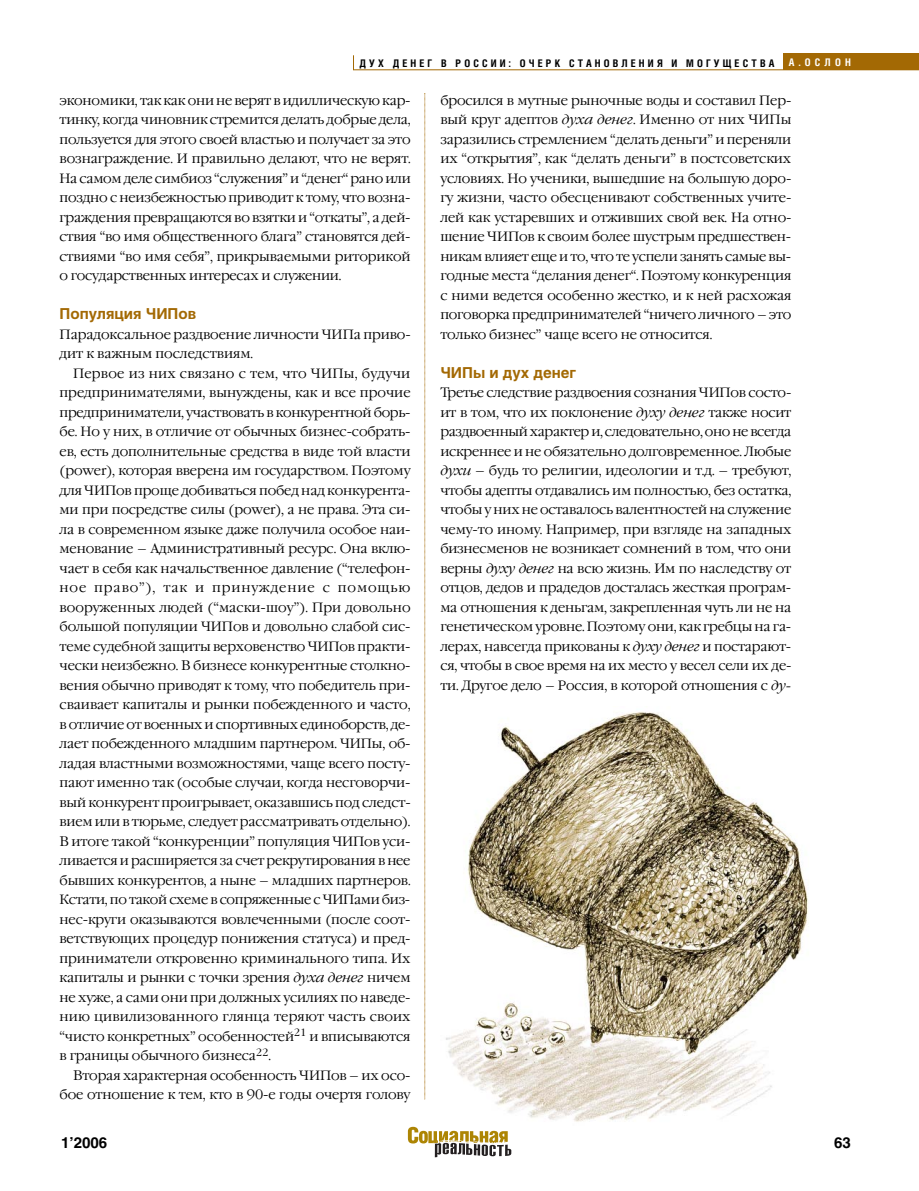
<style>
.page{position:relative;width:919px;height:1191px;background:#fff}
.page>*{position:absolute;margin:0;border:0;box-sizing:border-box;transform-origin:0 0}
.t1{font:700 15px "Helios";color:#a36904}
.t2{font:700 15px "Helios";color:#000}
.t3{font:300 13.5px/19.5px "Garamond C";letter-spacing:-.01em;color:#000;text-align:justify}
.t4{font:700 10.5px "Helios Cond";letter-spacing:.3em;color:#000}
.t5{font:700 10.5px "Helios Cond";letter-spacing:.4em;color:#fff}
.s1{font-style:italic}
</style>
<div class="page">
<div style="left:782px;top:53px;width:136px;height:15px;background:#a36904"></div>
<svg style="left:424px;top:93px;width:1px;height:1007px"></svg>
<svg style="left:353px;top:55px;width:565px;height:16px"></svg>
<img style="left:446px;top:712px;width:363px;height:410px">
<svg style="left:408px;top:1126px;width:103px;height:31px"></svg>
<p class="t5" style="left:805px;top:57px;width:46px">АВТОР</p>
<p class="t4" style="left:359px;top:59px;width:416px">ДУХ ДЕНЕГ В РОССИИ: ОЧЕРК СТАНОВЛЕНИЯ И МОГУЩЕСТВА</p>
<p class="t5" style="left:788px;top:59px;width:63px">А.ОСЛОН</p>
<p class="t3" style="left:60px;top:90px;width:353px">экономики, так как они не верят в идиллическую кар&shy;тинку, когда чиновник стремится делать добрые дела, пользуется для этого своей властью и получает за это вознаграждение. И правильно делают, что не верят.<br>На самом деле симбиоз “служения” и “денег“ рано или поздно с неизбежностью приводит к тому, что возна&shy;граждения превращаются во взятки и “откаты”, а дей&shy;ствия “во имя общественного блага” становятся дей&shy;ствиями “во имя себя”, прикрываемыми риторикой о государственных интересах и служении.</p>
<p class="t1" style="left:60px;top:308px;width:138px">Популяция ЧИПов</p>
<p class="t3" style="left:60px;top:324px;width:353px">Парадоксальное раздвоение личности ЧИПа приво&shy;дит к важным последствиям.</p>
<p class="t3" style="left:60px;top:363px;width:352px;text-indent:14px">Первое из них связано с тем, что ЧИПы, будучи предпринимателями, вынуждены, как и все прочие предприниматели, участвовать в конкурентной борь&shy;бе. Но у них, в отличие от обычных бизнес-собрать&shy;ев, есть дополнительные средства в виде той власти (power), которая вверена им государством. Поэтому для ЧИПов проще добиваться побед над конкурента&shy;ми при посредстве силы (power), а не права. Эта си&shy;ла в современном языке даже получила особое наи&shy;менование – Административный ресурс. Она вклю&shy;чает в себя как начальственное давление (“телефон&shy;ное право”), так и принуждение с помощью вооруженных людей (“маски-шоу”). При довольно большой популяции ЧИПов и довольно слабой сис&shy;теме судебной защиты верховенство ЧИПов практи&shy;чески неизбежно. В бизнесе конкурентные столкно&shy;вения обычно приводят к тому, что победитель при&shy;сваивает капиталы и рынки побежденного и часто, в отличие от военных и спортивных единоборств, де&shy;лает побежденного младшим партнером. ЧИПы, об&shy;ладая властными возможностями, чаще всего посту&shy;пают именно так (особые случаи, когда несговорчи&shy;вый конкурент проигрывает, оказавшись под следст&shy;вием или в тюрьме, следует рассматривать отдельно).<br>В итоге такой “конкуренции” популяция ЧИПов уси&shy;ливается и расширяется за счет рекрутирования в нее бывших конкурентов, а ныне – младших партнеров.<br>Кстати, по такой схеме в сопряженные с ЧИПами биз&shy;нес-круги оказываются вовлеченными (после соот&shy;ветствующих процедур понижения статуса) и пред&shy;приниматели откровенно криминального типа. Их капиталы и рынки с точки зрения <span class="s1">духа денег</span> ничем не хуже, а сами они при должных усилиях по наведе&shy;нию цивилизованного глянца теряют часть своих “чисто конкретных” особенностей<sup>21</sup> и вписываются в границы обычного бизнеса<sup>22</sup>.</p>
<p class="t3" style="left:60px;top:1065px;width:352px;text-align:right">Вторая характерная особенность ЧИПов – их осо&shy;бое отношение к тем, кто в 90-е годы очертя голову</p>
<p class="t2" style="left:61px;top:1137px;width:48px">1’2006</p>
<p class="t3" style="left:440px;top:90px;width:353px">бросился в мутные рыночные воды и составил Пер&shy;вый круг адептов <span class="s1">духа денег</span>. Именно от них ЧИПы заразились стремлением “делать деньги” и переняли их “открытия”, как “делать деньги” в постсоветских условиях. Но ученики, вышедшие на большую доро&shy;гу жизни, часто обесценивают собственных учите&shy;лей как устаревших и отживших свой век. На отно&shy;шение ЧИПов к своим более шустрым предшествен&shy;никам влияет еще и то, что те успели занять самые вы&shy;годные места “делания денег“. Поэтому конкуренция с ними ведется особенно жестко, и к ней расхожая поговорка предпринимателей “ничего личного – это только бизнес” чаще всего не относится.</p>
<p class="t1" style="left:440px;top:367px;width:137px">ЧИПы и дух денег</p>
<p class="t3" style="left:440px;top:383px;width:352px">Третье следствие раздвоения сознания ЧИПов состо&shy;ит в том, что их поклонение <span class="s1">духу денег</span> также носит раздвоенный характер и, следовательно, оно не всегда искреннее и не обязательно долговременное. Любые <span class="s1">духи</span> – будь то религии, идеологии и т.д. – требуют, чтобы адепты отдавались им полностью, без остатка, чтобы у них не оставалось валентностей на служение чему-то иному. Например, при взгляде на западных бизнесменов не возникает сомнений в том, что они верны <span class="s1">духу денег</span> на всю жизнь. Им по наследству от отцов, дедов и прадедов досталась жесткая програм&shy;ма отношения к деньгам, закрепленная чуть ли не на генетическом уровне. Поэтому они, как гребцы на га&shy;лерах, навсегда прикованы к <span class="s1">духу денег</span> и постарают&shy;ся, чтобы в свое время на их место у весел сели их де&shy;ти. Другое дело – Россия, в которой отношения с <span class="s1">ду-</span></p>
<p class="t2" style="left:834px;top:1137px;width:18px">63</p>
</div>
